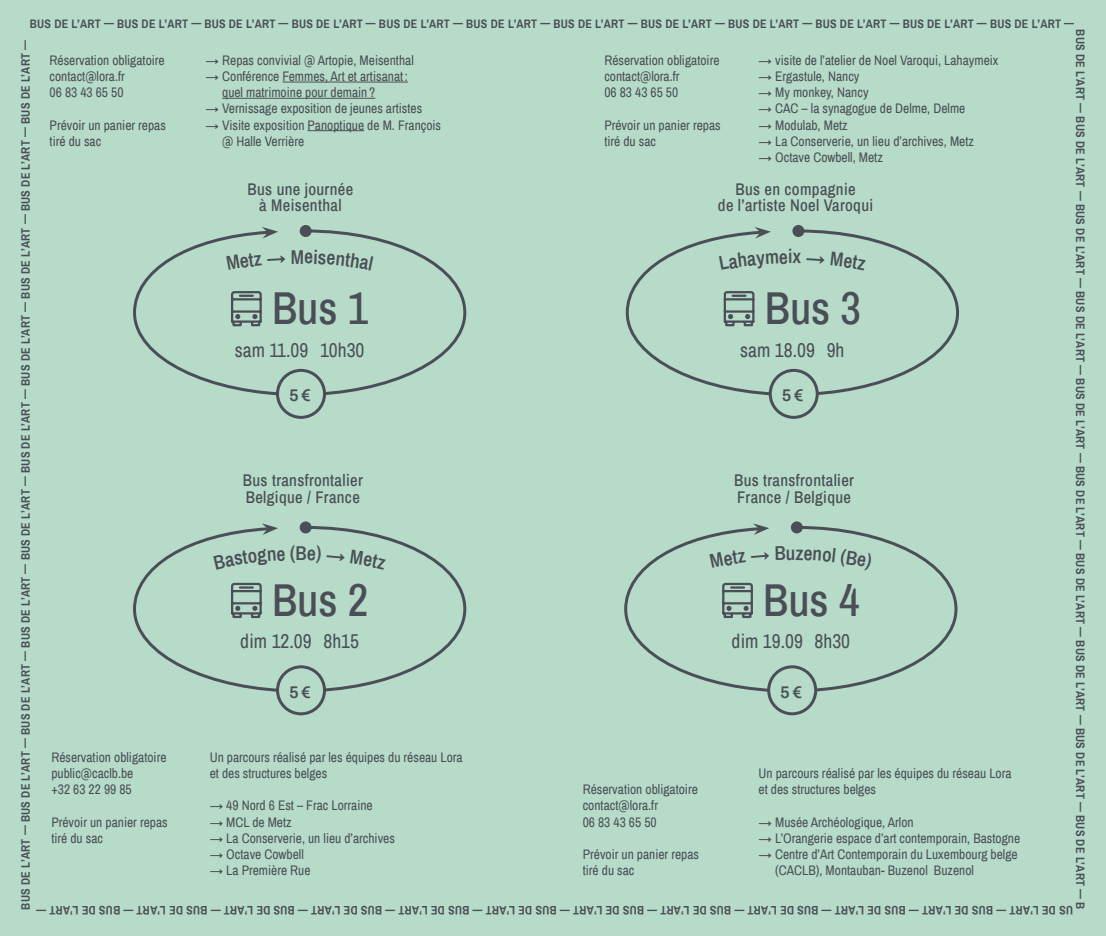
<style>
.page{position:relative;width:1106px;height:936px;background:#fff}
.page>*{position:absolute;margin:0;border:0;box-sizing:border-box;transform-origin:0 0}
.t1{font:500 45px "Archivo Narrow";color:#4b4e56}
.t2{font:19.5px "Archivo Narrow";color:#4b4e56}
.t3{font:600 19.5px "Archivo Narrow";color:#4b4e56}
.t4{font:500 16.5px/16.2px "Archivo Narrow";letter-spacing:.02em;color:#4b4e56;text-align:center}
.t5{font:600 16.5px "Archivo";color:#4b4e56}
.t6{font:13.5px/16.2px "Archivo Narrow";color:#4b4e56}
.t7{font:700 12px "Archivo Narrow";letter-spacing:.02em;color:#4b4e56}
</style>
<div class="page">
<div style="left:0;top:0;width:1106px;height:935px;background:#b6dcc9"></div>
<hr style="left:282px;top:82px;width:126px;height:1px;background:#4b4e56">
<hr style="left:222px;top:98px;width:153px;height:1px;background:#4b4e56">
<hr style="left:307px;top:130px;width:57px;height:1px;background:#4b4e56">
<svg style="left:133px;top:228px;width:334px;height:168px"></svg>
<svg style="left:262px;top:227px;width:16px;height:11px"></svg>
<div style="left:300px;top:225px;width:12px;height:12px;background:#4b4e56;border-radius:50%"></div>
<svg style="left:230px;top:290px;width:33px;height:37px"></svg>
<div style="left:277px;top:370px;width:47px;height:47px;background:#b6dcc9;border-radius:50%"></div>
<div style="left:276px;top:369px;width:50px;height:50px;border:3px solid #4b4e56;border-radius:50%"></div>
<svg style="left:133px;top:524px;width:334px;height:168px"></svg>
<svg style="left:262px;top:523px;width:16px;height:12px"></svg>
<div style="left:300px;top:521px;width:12px;height:12px;background:#4b4e56;border-radius:50%"></div>
<svg style="left:230px;top:581px;width:33px;height:38px"></svg>
<div style="left:277px;top:666px;width:47px;height:47px;background:#b6dcc9;border-radius:50%"></div>
<div style="left:276px;top:665px;width:50px;height:50px;border:3px solid #4b4e56;border-radius:50%"></div>
<svg style="left:624px;top:524px;width:334px;height:169px"></svg>
<svg style="left:753px;top:523px;width:16px;height:12px"></svg>
<div style="left:791px;top:521px;width:12px;height:12px;background:#4b4e56;border-radius:50%"></div>
<svg style="left:721px;top:581px;width:33px;height:38px"></svg>
<div style="left:768px;top:666px;width:47px;height:47px;background:#b6dcc9;border-radius:50%"></div>
<div style="left:767px;top:665px;width:50px;height:50px;border:3px solid #4b4e56;border-radius:50%"></div>
<svg style="left:625px;top:228px;width:334px;height:169px"></svg>
<svg style="left:754px;top:227px;width:17px;height:11px"></svg>
<div style="left:792px;top:225px;width:12px;height:12px;background:#4b4e56;border-radius:50%"></div>
<svg style="left:722px;top:290px;width:33px;height:37px"></svg>
<div style="left:770px;top:370px;width:47px;height:47px;background:#b6dcc9;border-radius:50%"></div>
<div style="left:768px;top:369px;width:50px;height:50px;border:3px solid #4b4e56;border-radius:50%"></div>
<svg style="left:213px;top:549px;width:72px;height:20px"></svg>
<svg style="left:291px;top:545px;width:4px;height:18px"></svg>
<svg style="left:307px;top:546px;width:79px;height:23px"></svg>
<svg style="left:710px;top:550px;width:59px;height:18px"></svg>
<svg style="left:775px;top:546px;width:10px;height:14px"></svg>
<svg style="left:795px;top:548px;width:77px;height:23px"></svg>
<svg style="left:719px;top:252px;width:105px;height:18px"></svg>
<svg style="left:830px;top:252px;width:36px;height:18px"></svg>
<svg style="left:226px;top:253px;width:59px;height:17px"></svg>
<svg style="left:305px;top:249px;width:68px;height:21px"></svg>
<p class="t7" style="left:30px;top:16px;width:1045px">BUS DE L’ART — BUS DE L’ART — BUS DE L’ART — BUS DE L’ART — BUS DE L’ART — BUS DE L’ART — BUS DE L’ART — BUS DE L’ART — BUS DE L’ART — BUS DE L’ART — BUS DE L’ART — BUS DE L’ART —</p>
<p class="t7" style="left:1088px;top:29px;width:881px;rotate:90deg">BUS DE L’ART — BUS DE L’ART — BUS DE L’ART — BUS DE L’ART — BUS DE L’ART — BUS DE L’ART — BUS DE L’ART — BUS DE L’ART — BUS DE L’ART — BUS DE L’ART — B</p>
<p class="t7" style="left:17px;top:909px;width:871px;rotate:-90deg">BUS DE L’ART — BUS DE L’ART — BUS DE L’ART — BUS DE L’ART — BUS DE L’ART — BUS DE L’ART — BUS DE L’ART — BUS DE L’ART — BUS DE L’ART — BUS DE L’ART —</p>
<p class="t6" style="left:206px;top:52px;width:210px">→ Repas convivial @ Artopie, Meisenthal</p>
<p class="t6" style="left:222px;top:68px;width:187px;text-indent:-17px">→ Conférence Femmes, Art et artisanat : quel matrimoine pour demain ?</p>
<p class="t6" style="left:206px;top:100px;width:218px">→ Vernissage exposition de jeunes artistes</p>
<p class="t6" style="left:222px;top:116px;width:220px;text-indent:-17px">→ Visite exposition Panoptique de M. François @ Halle Verrière</p>
<p class="t6" style="left:758px;top:52px;width:241px">→ visite de l’atelier de Noel Varoqui, Lahaymeix</p>
<p class="t6" style="left:758px;top:68px;width:102px">→ Ergastule, Nancy</p>
<p class="t6" style="left:758px;top:84px;width:111px">→ My monkey, Nancy</p>
<p class="t6" style="left:758px;top:100px;width:208px">→ CAC – la synagogue de Delme, Delme</p>
<p class="t6" style="left:758px;top:116px;width:91px">→ Modulab, Metz</p>
<p class="t6" style="left:758px;top:133px;width:217px">→ La Conserverie, un lieu d’archives, Metz</p>
<p class="t6" style="left:758px;top:149px;width:126px">→ Octave Cowbell, Metz</p>
<p class="t6" style="left:50px;top:52px;width:117px">Réservation obligatoire contact@lora.fr<br>06 83 43 65 50</p>
<p class="t6" style="left:50px;top:116px;width:118px">Prévoir un panier repas tiré du sac</p>
<p class="t6" style="left:604px;top:52px;width:117px">Réservation obligatoire contact@lora.fr<br>06 83 43 65 50</p>
<p class="t6" style="left:604px;top:116px;width:118px">Prévoir un panier repas tiré du sac</p>
<p class="t4" style="left:248px;top:180px;width:107px">Bus une journée à Meisenthal</p>
<p class="t4" style="left:718px;top:180px;width:157px">Bus en compagnie<br>de l’artiste Noel Varoqui</p>
<h2 class="t3" style="left:788px;top:243px;width:6px">i</h2>
<h2 class="t3" style="left:291px;top:243px;width:15px">M</h2>
<h1 class="t1" style="left:764px;top:277px;width:98px">Bus 3</h1>
<h2 class="t2" style="left:740px;top:336px;width:106px">sam 18.09 9h</h2>
<h1 class="t1" style="left:272px;top:277px;width:98px">Bus 1</h1>
<h2 class="t2" style="left:235px;top:336px;width:131px">sam 11.09 10h30</h2>
<p class="t5" style="left:289px;top:383px;width:23px">5 €</p>
<p class="t5" style="left:782px;top:383px;width:23px">5 €</p>
<p class="t4" style="left:243px;top:472px;width:121px;text-align:left">Bus transfrontalier<br>Belgique / France</p>
<p class="t4" style="left:734px;top:472px;width:121px;text-align:left">Bus transfrontalier<br>France / Belgique</p>
<h2 class="t3" style="left:295px;top:539px;width:13px">B</h2>
<h2 class="t3" style="left:786px;top:539px;width:11px">u</h2>
<h1 class="t1" style="left:272px;top:568px;width:98px">Bus 2</h1>
<h2 class="t2" style="left:240px;top:628px;width:120px">dim 12.09 8h15</h2>
<h1 class="t1" style="left:763px;top:568px;width:98px">Bus 4</h1>
<h2 class="t2" style="left:731px;top:628px;width:120px">dim 19.09 8h30</h2>
<p class="t5" style="left:289px;top:679px;width:23px">5 €</p>
<p class="t5" style="left:780px;top:679px;width:23px">5 €</p>
<p class="t6" style="left:51px;top:748px;width:117px">Réservation obligatoire public@caclb.be<br>+32 63 22 99 85</p>
<p class="t6" style="left:51px;top:813px;width:118px">Prévoir un panier repas tiré du sac</p>
<p class="t6" style="left:210px;top:748px;width:254px">Un parcours réalisé par les équipes du réseau Lora et des structures belges</p>
<p class="t6" style="left:210px;top:797px;width:165px">→ 49 Nord 6 Est – Frac Lorraine</p>
<p class="t6" style="left:210px;top:813px;width:83px">→ MCL de Metz</p>
<p class="t6" style="left:210px;top:829px;width:187px">→ La Conserverie, un lieu d’archives</p>
<p class="t6" style="left:210px;top:845px;width:96px">→ Octave Cowbell</p>
<p class="t6" style="left:210px;top:862px;width:102px">→ La Première Rue</p>
<p class="t6" style="left:758px;top:764px;width:254px">Un parcours réalisé par les équipes du réseau Lora et des structures belges</p>
<p class="t6" style="left:758px;top:813px;width:157px">→ Musée Archéologique, Arlon</p>
<p class="t6" style="left:758px;top:829px;width:263px">→ L’Orangerie espace d’art contemporain, Bastogne</p>
<p class="t6" style="left:775px;top:845px;width:244px;text-indent:-17px">→ Centre d’Art Contemporain du Luxembourg belge (CACLB), Montauban- Buzenol Buzenol</p>
<p class="t6" style="left:583px;top:781px;width:117px">Réservation obligatoire contact@lora.fr<br>06 83 43 65 50</p>
<p class="t6" style="left:583px;top:845px;width:118px">Prévoir un panier repas tiré du sac</p>
<p class="t7" style="left:1073px;top:918px;width:1038px;rotate:-180deg">U S D E A’L R T — B U S D E A’L R T — B U S D E A’L R T — B U S D E A’L R T — B U S D E A’L R T — B U S D E A’L R T — B U S D E A’L R T — B U S D E A’L R T — B U S D E A’L R T — B U S D E A’L R T — B U S D E A’L R T — B U S D E A’L R T —</p>
</div>
